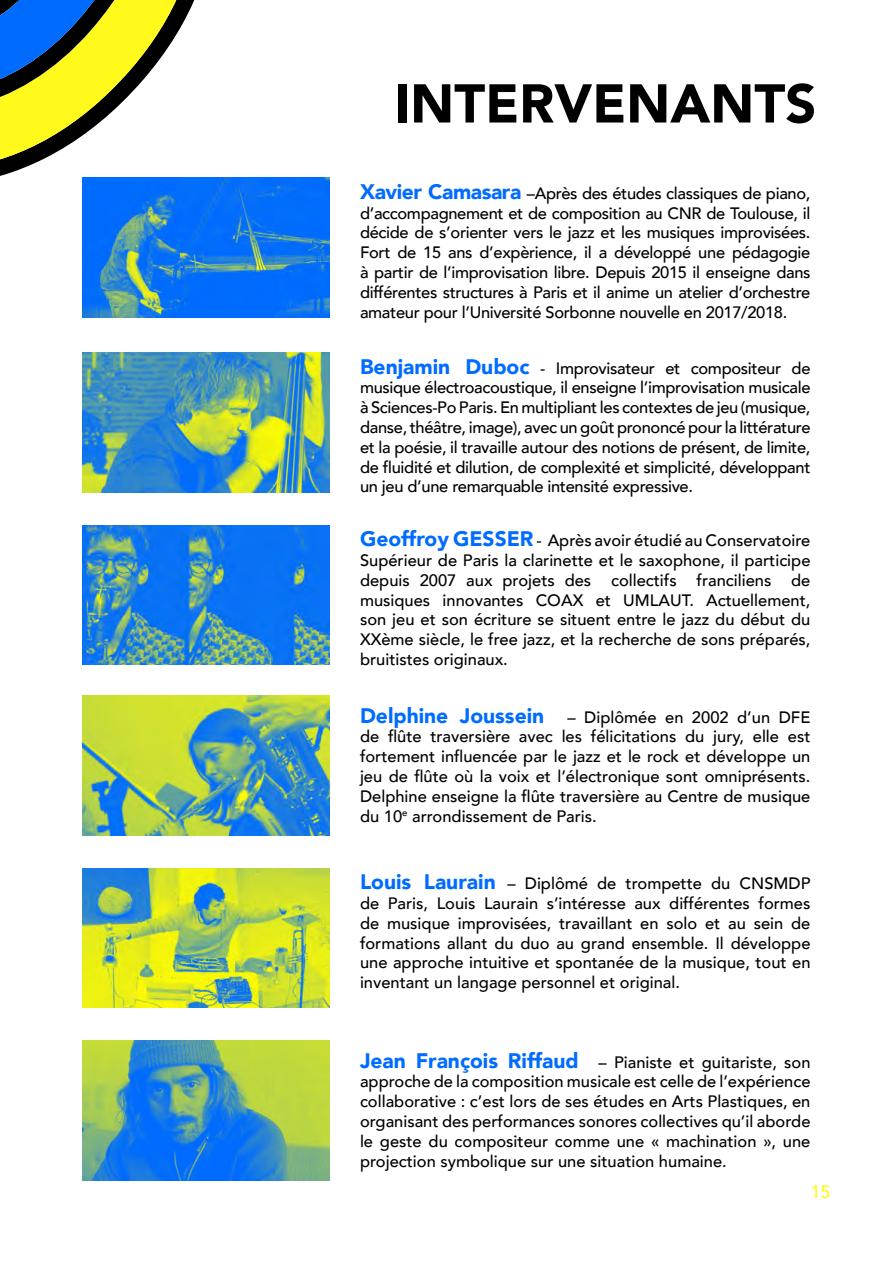
<style>
.page{position:relative;width:893px;height:1263px;background:#fff}
.page>*{position:absolute;margin:0;border:0;box-sizing:border-box;transform-origin:0 0}
.t1{font:700 85.5px "Avenir Next Condensed";color:#000}
.t2{font:900 54px "Avenir";color:#000}
.t3{font:900 21px "Avenir";color:#006cff}
.t4{font:500 18px "Avenir";color:#fffa1b}
.t5{font:500 16.5px/19.8px "Avenir";color:#000;text-align:justify}
.s1{font-weight:900;font-size:21px;color:#006cff}
</style>
<div class="page">
<img style="left:82px;top:178px;width:247px;height:140px">
<img style="left:82px;top:353px;width:247px;height:139px">
<svg style="left:0;top:0;width:245px;height:282px"></svg>
<img style="left:82px;top:1041px;width:247px;height:139px">
<img style="left:82px;top:525px;width:247px;height:140px">
<img style="left:82px;top:868px;width:247px;height:140px">
<img style="left:82px;top:695px;width:247px;height:140px">
<h2 class="t2" style="left:394px;top:57px;width:424px">INTERVENANTS</h2>
<p class="t5" style="left:360px;top:182px;width:452px"><span class="s1">Xavier Camasara</span> –Après des études classiques de piano, d’accompagnement et de composition au CNR de Toulouse, il décide de s’orienter vers le jazz et les musiques improvisées.<br>Fort de 15 ans d’expèrience, il a développé une pédagogie à partir de l’improvisation libre. Depuis 2015 il enseigne dans différentes structures à Paris et il anime un atelier d’orchestre amateur pour l’Université Sorbonne nouvelle en 2017/2018.</p>
<p class="t5" style="left:360px;top:357px;width:452px"><span class="s1">Benjamin Duboc</span> - Improvisateur et compositeur de musique électroacoustique, il enseigne l’improvisation musicale à Sciences-Po Paris. En multipliant les contextes de jeu (musique, danse, théâtre, image), avec un goût prononcé pour la littérature et la poésie, il travaille autour des notions de présent, de limite, de fluidité et dilution, de complexité et simplicité, développant un jeu d’une remarquable intensité expressive.</p>
<h1 class="t1" style="left:27px;top:397px;width:1178px;rotate:41deg">ERSIONS NOVATRICE DE L’IMPOSSI</h1>
<p class="t5" style="left:360px;top:530px;width:452px"><span class="s1">Geoffroy GESSER</span> - Après avoir étudié au Conservatoire Supérieur de Paris la clarinette et le saxophone, il participe depuis 2007 aux projets des collectifs franciliens de musiques innovantes COAX et UMLAUT. Actuellement, son jeu et son écriture se situent entre le jazz du début du XXème siècle, le free jazz, et la recherche de sons préparés, bruitistes originaux.</p>
<p class="t3" style="left:360px;top:697px;width:186px">Delphine Joussein</p>
<p class="t5" style="left:360px;top:706px;width:452px;text-indent:207px">– Diplômée en 2002 d’un DFE de flûte traversière avec les félicitations du jury, elle est fortement influencée par le jazz et le rock et développe un jeu de flûte où la voix et l’électronique sont omniprésents.<br>Delphine enseigne la flûte traversière au Centre de musique du 10<sup>e</sup> arrondissement de Paris.</p>
<p class="t5" style="left:360px;top:872px;width:452px"><span class="s1">Louis Laurain</span> – Diplômé de trompette du CNSMDP de Paris, Louis Laurain s’intéresse aux différentes formes de musique improvisées, travaillant en solo et au sein de formations allant du duo au grand ensemble. Il développe une approche intuitive et spontanée de la musique, tout en inventant un langage personnel et original.</p>
<p class="t5" style="left:360px;top:1051px;width:452px"><span class="s1">Jean François Riffaud</span> – Pianiste et guitariste, son approche de la composition musicale est celle de l’expérience collaborative : c’est lors de ses études en Arts Plastiques, en organisant des performances sonores collectives qu’il aborde le geste du compositeur comme une « machination », une projection symbolique sur une situation humaine.</p>
<p class="t4" style="left:810px;top:1177px;width:22px">15</p>
</div>
